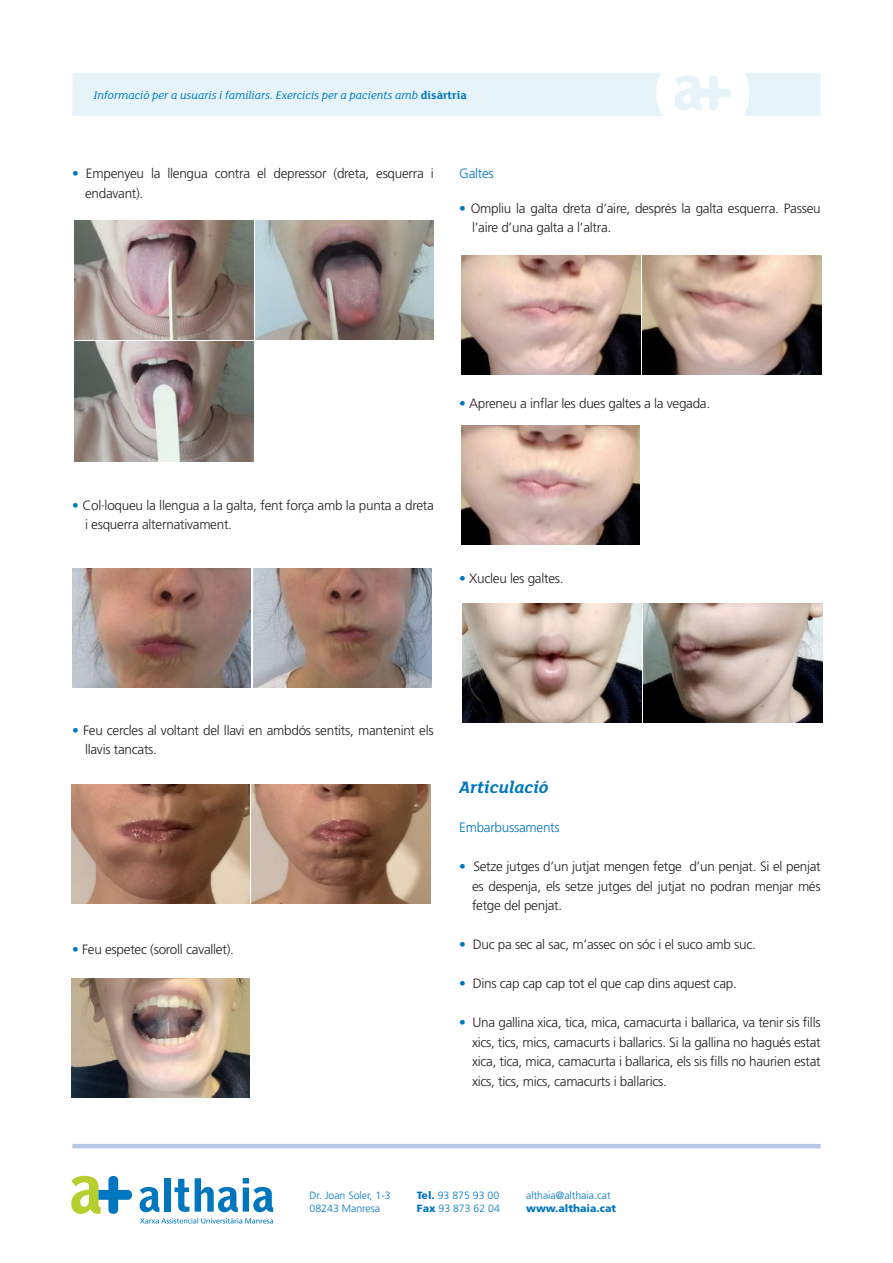
<style>
.page{position:relative;width:893px;height:1263px;background:#fff}
.page>*{position:absolute;margin:0;border:0;box-sizing:border-box;transform-origin:0 0}
.t1{font:italic 700 18px "FS Lola";color:#0076be}
.t2{font:300 13.5px/19.5px "Frutiger LT Std";letter-spacing:-.02em;color:#231f20}
.t3{font:300 13.5px "Frutiger LT Std";letter-spacing:-.02em;color:#0076be}
.t4{font:italic 12px "FS Lola";color:#0076be}
.t5{font:300 10.5px "Frutiger LT Std";color:#0076be}
.t6{font:900 10.5px "Frutiger LT Std";color:#0076be}
.s1{font-weight:700;font-style:normal}
.s2{color:#0076be}
.s3{font-weight:900}
</style>
<div class="page">
<div style="left:72px;top:73px;width:749px;height:43px;background:#e6f4f9"></div>
<svg style="left:71px;top:1176px;width:61px;height:38px"></svg>
<svg style="left:140px;top:1187px;width:19px;height:25px"></svg>
<div style="left:164px;top:1178px;width:7px;height:33px;background:#0076be"></div>
<svg style="left:175px;top:1179px;width:14px;height:33px"></svg>
<svg style="left:195px;top:1178px;width:78px;height:34px"></svg>
<svg style="left:140px;top:1218px;width:133px;height:5px"></svg>
<hr style="left:72px;top:1144px;width:749px;height:4px;background:#b5c8e6">
<div style="left:656px;top:46px;width:93px;height:94px;background:#fff;border-radius:50%"></div>
<svg style="left:675px;top:76px;width:56px;height:34px"></svg>
<img style="left:74px;top:220px;width:179px;height:119px">
<img style="left:462px;top:256px;width:178px;height:119px">
<img style="left:461px;top:425px;width:179px;height:119px">
<img style="left:72px;top:569px;width:179px;height:119px">
<img style="left:463px;top:604px;width:178px;height:119px">
<img style="left:71px;top:784px;width:179px;height:120px">
<img style="left:71px;top:978px;width:179px;height:119px">
<img style="left:75px;top:342px;width:178px;height:119px">
<img style="left:255px;top:220px;width:179px;height:119px">
<img style="left:642px;top:256px;width:179px;height:119px">
<img style="left:253px;top:569px;width:179px;height:119px">
<img style="left:644px;top:604px;width:178px;height:119px">
<img style="left:252px;top:784px;width:178px;height:120px">
<p class="t4" style="left:94px;top:87px;width:375px">Informació per a usuaris i familiars. Exercicis per a pacients amb <span class="s1">disàrtria</span></p>
<p class="t2" style="left:85px;top:164px;width:350px;text-indent:-13px"><span class="s2">•</span> Empenyeu la llengua contra el depressor (dreta, esquerra i endavant).</p>
<p class="t3" style="left:459px;top:166px;width:36px">Galtes</p>
<p class="t2" style="left:472px;top:198px;width:350px;text-indent:-13px"><span class="s2">•</span> Ompliu la galta dreta d’aire, després la galta esquerra. Passeu l’aire d’una galta a l’altra.</p>
<p class="t2" style="left:459px;top:393px;width:252px"><span class="s2">•</span> Apreneu a inflar les dues galtes a la vegada.</p>
<p class="t2" style="left:85px;top:495px;width:350px;text-indent:-13px"><span class="s2">•</span> Col·loqueu la llengua a la galta, fent força amb la punta a dreta i esquerra alternativament.</p>
<p class="t2" style="left:459px;top:569px;width:106px"><span class="s2">•</span> Xucleu les galtes.</p>
<p class="t2" style="left:85px;top:720px;width:350px;text-indent:-13px"><span class="s2">•</span> Feu cercles al voltant del llavi en ambdós sentits, mantenint els llavis tancats.</p>
<p class="t2" style="left:72px;top:939px;width:163px"><span class="s2">•</span> Feu espetec (soroll cavallet).</p>
<p class="t1" style="left:459px;top:775px;width:91px">Articulació</p>
<p class="t3" style="left:459px;top:820px;width:102px">Embarbussaments</p>
<p class="t2" style="left:472px;top:857px;width:350px;text-align:justify;text-indent:-13px"><span class="s2">•</span> Setze jutges d’un jutjat mengen fetge d’un penjat. Si el penjat es despenja, els setze jutges del jutjat no podran menjar més fetge del penjat.</p>
<p class="t2" style="left:459px;top:935px;width:298px"><span class="s2">•</span> Duc pa sec al sac, m’assec on sóc i el suco amb suc.</p>
<p class="t2" style="left:459px;top:974px;width:279px"><span class="s2">•</span> Dins cap cap cap tot el que cap dins aquest cap.</p>
<p class="t2" style="left:472px;top:1013px;width:350px;text-align:justify;text-indent:-13px"><span class="s2">•</span> Una gallina xica, tica, mica, camacurta i ballarica, va tenir sis fills xics, tics, mics, camacurts i ballarics. Si la gallina no hagués estat xica, tica, mica, camacurta i ballarica, els sis fills no haurien estat xics, tics, mics, camacurts i ballarics.</p>
<p class="t5" style="left:310px;top:1189px;width:83px">Dr. Joan Soler, 1-3</p>
<p class="t5" style="left:310px;top:1202px;width:72px">08243 Manresa</p>
<p class="t5" style="left:417px;top:1189px;width:84px"><span class="s3">Tel.</span> 93 875 93 00</p>
<p class="t5" style="left:417px;top:1202px;width:85px"><span class="s3">Fax</span> 93 873 62 04</p>
<p class="t5" style="left:526px;top:1189px;width:86px">althaia@althaia.cat</p>
<p class="t6" style="left:526px;top:1202px;width:92px">www.althaia.cat</p>
</div>
